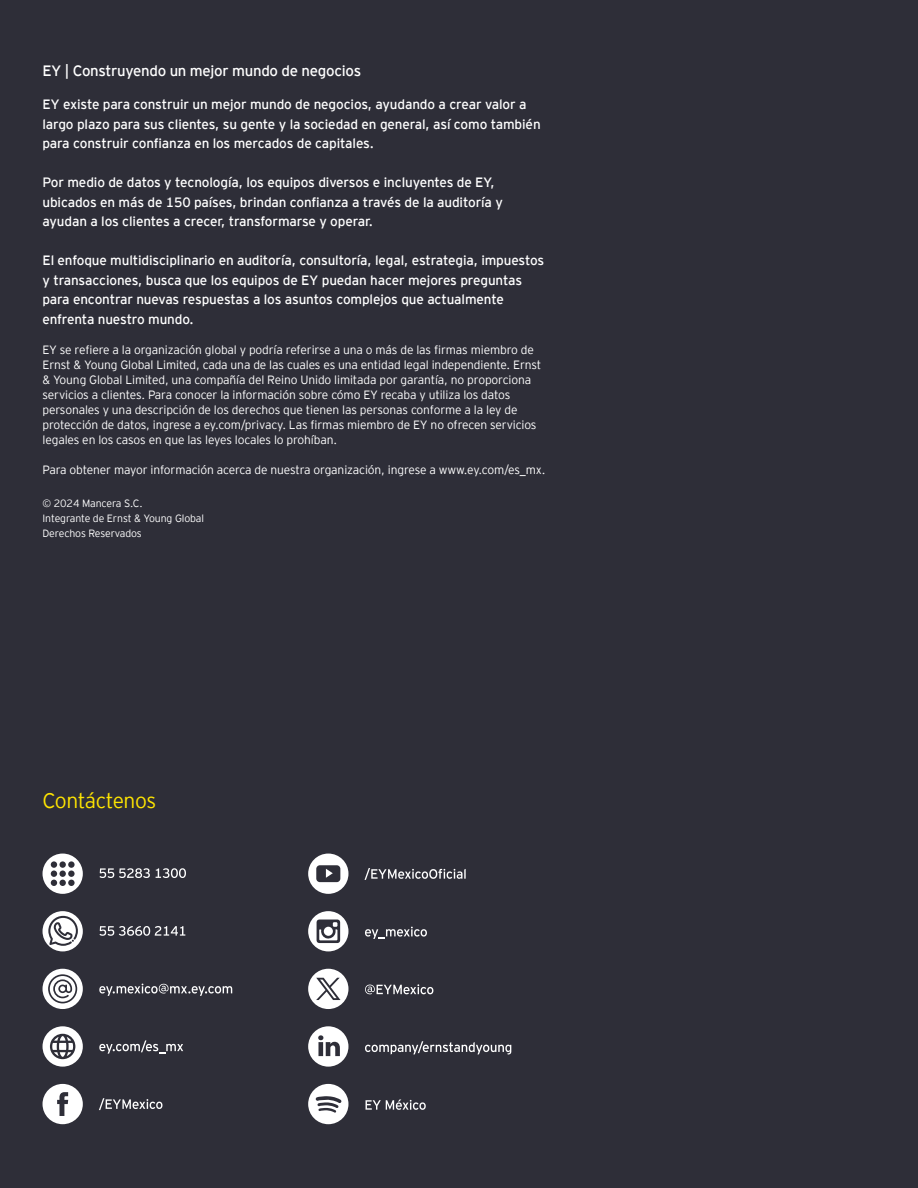
<style>
.page{position:relative;width:918px;height:1188px;background:#2e2e38}
.page>*{position:absolute;margin:0;border:0;box-sizing:border-box;transform-origin:0 0}
.Website__Cover{font:300 21px "EY Interstate";letter-spacing:-.025em;color:#ffe501}
.EY_Signature__Cover{font:15px "EY Interstate";letter-spacing:-.02em;color:#fff}
.Copy__Cover{font:13.5px/19.5px "EY Interstate";letter-spacing:-.01em;color:#fff}
.Copy__Cover-2{font:300 12px/15px "EY Interstate";letter-spacing:-.01em;color:#fff}
.Copy__Cover-3{font:300 10.5px "EY Interstate";letter-spacing:-.01em;color:#fff}
</style>
<div class="page">
<svg style="left:43px;top:1084px;width:40px;height:40px"></svg>
<svg style="left:99px;top:868px;width:51px;height:10px"></svg>
<svg style="left:156px;top:868px;width:30px;height:10px"></svg>
<svg style="left:99px;top:926px;width:86px;height:10px"></svg>
<svg style="left:99px;top:984px;width:133px;height:12px"></svg>
<svg style="left:99px;top:1040px;width:84px;height:14px"></svg>
<svg style="left:99px;top:1098px;width:63px;height:12px"></svg>
<svg style="left:43px;top:1026px;width:40px;height:41px"></svg>
<svg style="left:43px;top:911px;width:40px;height:40px"></svg>
<svg style="left:43px;top:969px;width:40px;height:40px"></svg>
<svg style="left:43px;top:854px;width:40px;height:40px"></svg>
<svg style="left:308px;top:1026px;width:40px;height:41px"></svg>
<svg style="left:308px;top:854px;width:40px;height:40px"></svg>
<svg style="left:308px;top:969px;width:40px;height:40px"></svg>
<svg style="left:308px;top:911px;width:40px;height:40px"></svg>
<svg style="left:308px;top:1084px;width:40px;height:40px"></svg>
<svg style="left:365px;top:868px;width:101px;height:12px"></svg>
<svg style="left:365px;top:927px;width:62px;height:12px"></svg>
<svg style="left:365px;top:984px;width:68px;height:10px"></svg>
<svg style="left:365px;top:1041px;width:146px;height:14px"></svg>
<svg style="left:366px;top:1099px;width:60px;height:11px"></svg>
<p class="EY_Signature__Cover" style="left:43px;top:60px;width:320px">EY | Construyendo un mejor mundo de negocios</p>
<p class="Copy__Cover" style="left:43px;top:94px;width:500px">EY existe para construir un mejor mundo de negocios, ayudando a crear valor a largo plazo para sus clientes, su gente y la sociedad en general, así como también para construir confianza en los mercados de capitales.</p>
<p class="Copy__Cover" style="left:43px;top:172px;width:462px">Por medio de datos y tecnología, los equipos diversos e incluyentes de EY, ubicados en más de 150 países, brindan confianza a través de la auditoría y ayudan a los clientes a crecer, transformarse y operar.</p>
<p class="Copy__Cover" style="left:43px;top:250px;width:503px">El enfoque multidisciplinario en auditoría, consultoría, legal, estrategia, impuestos y transacciones, busca que los equipos de EY puedan hacer mejores preguntas para encontrar nuevas respuestas a los asuntos complejos que actualmente enfrenta nuestro mundo.</p>
<p class="Copy__Cover-2" style="left:43px;top:341px;width:500px">EY se refiere a la organización global y podría referirse a una o más de las firmas miembro de Ernst &amp; Young Global Limited, cada una de las cuales es una entidad legal independiente. Ernst &amp; Young Global Limited, una compañía del Reino Unido limitada por garantía, no proporciona servicios a clientes. Para conocer la información sobre cómo EY recaba y utiliza los datos personales y una descripción de los derechos que tienen las personas conforme a la ley de protección de datos, ingrese a ey.com/privacy. Las firmas miembro de EY no ofrecen servicios legales en los casos en que las leyes locales lo prohíban.</p>
<p class="Copy__Cover-2" style="left:43px;top:461px;width:504px">Para obtener mayor información acerca de nuestra organización, ingrese a www.ey.com/es_mx.</p>
<p class="Copy__Cover-3" style="left:43px;top:496px;width:102px">© 2024 Mancera S.C.</p>
<p class="Copy__Cover-3" style="left:43px;top:511px;width:163px">Integrante de Ernst &amp; Young Global</p>
<p class="Copy__Cover-3" style="left:43px;top:526px;width:101px">Derechos Reservados</p>
<p class="Website__Cover" style="left:43px;top:785px;width:115px">Contáctenos</p>
</div>
